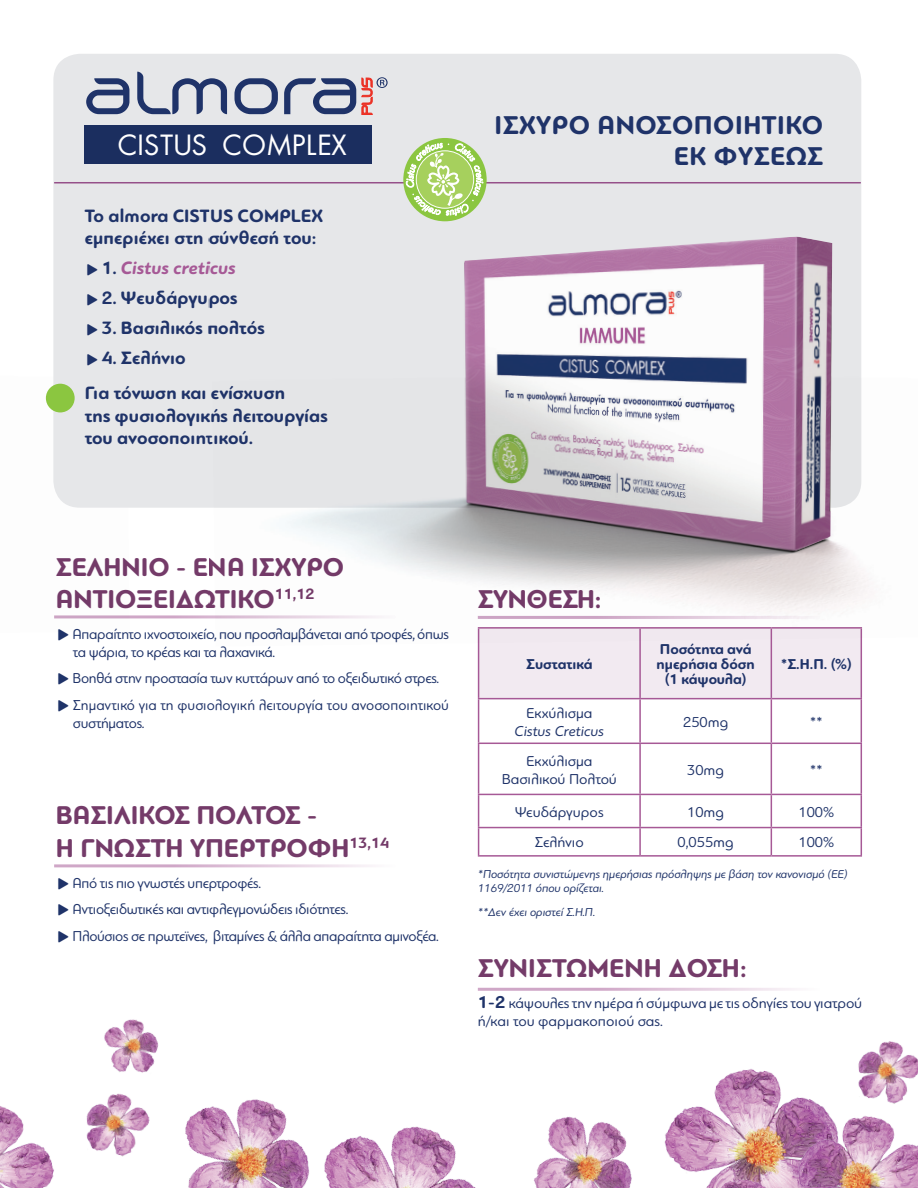
<style>
.page{position:relative;width:918px;height:1188px;background:#fff}
.page>*{position:absolute;margin:0;border:0;box-sizing:border-box;transform-origin:0 0}
.t1{font:29.55px "UB Future";color:#fff}
.t2{font:700 27px/31.5px "PF Bague Round Pro";color:#743b69}
.t3{font:700 27px/31.5px "PF Bague Round Pro";letter-spacing:.02em;color:#1f3369;text-align:right}
.t4{font:700 18.75px/22.5px "PF Bague Round Pro";letter-spacing:.01em;color:#1f3369}
.t5{font:italic 700 18.75px "PF Bague Round Pro";letter-spacing:.01em;color:#a65996}
.t6{font:15px/26.5px "PF Bague Round Pro";letter-spacing:-.02em;color:#1f3369}
.t7{font:700 15px/15px "PF Bague Round Pro";color:#1f3369;text-align:center}
.t8{font:15px/18px "PF Bague Round Pro";color:#1f3369;text-align:center}
.t9{font:italic 15px "PF Bague Round Pro";color:#1f3369}
.t10{font:italic 12px/14.4px "PF Bague Round Pro";letter-spacing:-.005em;color:#1f3369}
.s1{font-style:normal;color:#1f3369}
.s2{font-weight:700;font-size:18px}
</style>
<div class="page">
<div style="left:479px;top:646px;width:382px;height:52px;background:#f2eaf1"></div>
<hr style="left:478px;top:629px;width:1px;height:69px;background:#a65996">
<hr style="left:639px;top:629px;width:2px;height:69px;background:#a65996">
<hr style="left:771px;top:629px;width:1px;height:69px;background:#a65996">
<hr style="left:861px;top:629px;width:1px;height:69px;background:#a65996">
<hr style="left:478px;top:698px;width:162px;height:1px;background:#a65996">
<hr style="left:478px;top:699px;width:1px;height:44px;background:#a65996">
<hr style="left:640px;top:698px;width:131px;height:1px;background:#a65996">
<hr style="left:639px;top:699px;width:2px;height:44px;background:#a65996">
<hr style="left:771px;top:698px;width:91px;height:1px;background:#a65996">
<hr style="left:771px;top:699px;width:1px;height:44px;background:#a65996">
<hr style="left:861px;top:699px;width:1px;height:44px;background:#a65996">
<hr style="left:478px;top:743px;width:162px;height:1px;background:#a65996">
<hr style="left:478px;top:744px;width:1px;height:50px;background:#a65996">
<hr style="left:640px;top:743px;width:131px;height:1px;background:#a65996">
<hr style="left:639px;top:744px;width:2px;height:50px;background:#a65996">
<hr style="left:771px;top:743px;width:91px;height:1px;background:#a65996">
<hr style="left:771px;top:744px;width:1px;height:50px;background:#a65996">
<hr style="left:861px;top:744px;width:1px;height:50px;background:#a65996">
<hr style="left:478px;top:794px;width:162px;height:1px;background:#a65996">
<hr style="left:478px;top:795px;width:1px;height:32px;background:#a65996">
<hr style="left:640px;top:794px;width:131px;height:1px;background:#a65996">
<hr style="left:639px;top:795px;width:2px;height:32px;background:#a65996">
<hr style="left:771px;top:794px;width:91px;height:1px;background:#a65996">
<hr style="left:771px;top:795px;width:1px;height:32px;background:#a65996">
<hr style="left:861px;top:795px;width:1px;height:32px;background:#a65996">
<hr style="left:478px;top:827px;width:162px;height:1px;background:#a65996">
<svg style="left:478px;top:828px;width:1px;height:27px"></svg>
<hr style="left:640px;top:827px;width:131px;height:1px;background:#a65996">
<hr style="left:639px;top:828px;width:2px;height:27px;background:#a65996">
<hr style="left:771px;top:827px;width:91px;height:1px;background:#a65996">
<svg style="left:771px;top:828px;width:1px;height:27px"></svg>
<svg style="left:861px;top:828px;width:1px;height:27px"></svg>
<hr style="left:478px;top:855px;width:162px;height:2px;background:#a65996">
<hr style="left:640px;top:855px;width:131px;height:2px;background:#a65996">
<hr style="left:771px;top:855px;width:91px;height:2px;background:#a65996">
<img style="left:666px;top:1069px;width:141px;height:91px">
<img style="left:351px;top:1126px;width:125px;height:62px">
<img style="left:534px;top:1116px;width:132px;height:72px">
<img style="left:185px;top:1099px;width:166px;height:89px">
<img style="left:104px;top:1019px;width:55px;height:54px">
<img style="left:648px;top:1160px;width:124px;height:28px">
<img style="left:772px;top:1099px;width:146px;height:89px">
<img style="left:0;top:1106px;width:54px;height:82px">
<hr style="left:478px;top:988px;width:392px;height:3px;background:#a65996">
<hr style="left:54px;top:864px;width:392px;height:3px;background:#a65996">
<hr style="left:54px;top:615px;width:392px;height:3px;background:#a65996">
<img style="left:45px;top:385px;width:85px;height:234px">
<div style="left:53px;top:54px;width:808px;height:454px;background:#e6e7e9;border-radius:27px"></div>
<div style="left:85px;top:125px;width:287px;height:39px;background:#1b2e5f"></div>
<svg style="left:86px;top:78px;width:43px;height:36px"></svg>
<svg style="left:137px;top:72px;width:90px;height:42px"></svg>
<svg style="left:234px;top:78px;width:44px;height:36px"></svg>
<svg style="left:284px;top:78px;width:72px;height:36px"></svg>
<svg style="left:362px;top:77px;width:26px;height:38px"></svg>
<hr style="left:54px;top:182px;width:807px;height:1px;background:#a65996">
<img style="left:209px;top:138px;width:660px;height:508px">
<img style="left:465px;top:236px;width:367px;height:315px">
<div style="left:403px;top:138px;width:84px;height:83px;background:#8bc640;border-radius:50%"></div>
<svg style="left:406px;top:143px;width:77px;height:73px"></svg>
<div style="left:46px;top:384px;width:29px;height:28px;background:#8bc640;border-radius:50%"></div>
<img style="left:846px;top:1041px;width:72px;height:74px">
<img style="left:86px;top:1093px;width:64px;height:64px">
<h1 class="t1" style="left:116px;top:130px;width:231px">CISTUS COMPLEX</h1>
<p class="t4" style="left:85px;top:205px;width:240px">Το almora CISTUS COMPLEX εμπεριέχει στη σύνθεσή του:</p>
<p class="t5" style="left:102px;top:257px;width:136px"><span class="s1">1.</span> Cistus creticus</p>
<p class="t4" style="left:102px;top:287px;width:137px">2. Ψευδάργυρος</p>
<p class="t4" style="left:102px;top:317px;width:165px">3. Βασιλικός πολτός</p>
<p class="t4" style="left:85px;top:341px;width:202px;line-height:35.2px;text-indent:17px">4. Σελήνιο<br>Για τόνωση και ενίσχυση</p>
<p class="t4" style="left:85px;top:405px;width:245px">της φυσιολογικής λειτουργίας του ανοσοποιητικού.</p>
<h2 class="t3" style="left:495px;top:109px;width:330px">ΙΣΧΥΡΌ ΑΝΟΣΟΠΟΙΗΤΙΚΌ<br>ΕΚ ΦΎΣΕΩΣ</h2>
<h2 class="t2" style="left:56px;top:552px;width:287px">ΣΕΛΉΝΙΟ - ΈΝΑ ΙΣΧΥΡΌ<br>ΑΝΤΙΟΞΕΙΔΩΤΙΚΌ<sup>11,12</sup></h2>
<p class="t6" style="left:72px;top:625px;width:378px;line-height:18px">Απαραίτητο ιχνοστοιχείο, που προσλαμβάνεται από τροφές, όπως τα ψάρια, το κρέας και τα λαχανικά.</p>
<p class="t6" style="left:72px;top:665px;width:378px">Βοηθά στην προστασία των κυττάρων από το οξειδωτικό στρες.<br>Σημαντικό για τη φυσιολογική λειτουργία του ανοσοποιητικού</p>
<p class="t6" style="left:73px;top:709px;width:73px">συστήματος.</p>
<h2 class="t2" style="left:56px;top:799px;width:335px;line-height:33px">ΒΑΣΙΛΙΚΌΣ ΠΟΛΤΌΣ -<br>Η ΓΝΩΣΤΉ ΥΠΕΡΤΡΟΦΉ <sup>13,14</sup></h2>
<p class="t6" style="left:72px;top:870px;width:368px">Από τις πιο γνωστές υπερτροφές.<br>Αντιοξειδωτικές και αντιφλεγμονώδεις ιδιότητες.<br>Πλούσιος σε πρωτεϊνες, βιταμίνες &amp; άλλα απαραίτητα αμινοξέα.</p>
<h2 class="t2" style="left:478px;top:584px;width:125px">ΣΎΝΘΕΣΗ:</h2>
<p class="t7" style="left:526px;top:657px;width:68px">Συστατικά</p>
<p class="t8" style="left:526px;top:704px;width:68px">Εκχύλισµα</p>
<p class="t9" style="left:515px;top:722px;width:91px">Cistus Creticus</p>
<p class="t7" style="left:657px;top:642px;width:100px">Ποσότητα ανά ημερήσια δόση (1 κάψουλα)</p>
<p class="t7" style="left:781px;top:657px;width:73px">*Σ.Η.Π. (%)</p>
<p class="t6" style="left:683px;top:709px;width:47px">250mg</p>
<p class="t6" style="left:810px;top:709px;width:15px">**</p>
<p class="t8" style="left:502px;top:752px;width:117px">Εκχύλισµα<br>Βασιλικού Πολτού</p>
<p class="t6" style="left:687px;top:756px;width:38px">30mg</p>
<p class="t6" style="left:810px;top:756px;width:15px">**</p>
<p class="t8" style="left:515px;top:803px;width:90px">Ψευδάργυρος</p>
<p class="t6" style="left:687px;top:799px;width:38px">10mg</p>
<p class="t6" style="left:799px;top:799px;width:37px">100%</p>
<p class="t8" style="left:535px;top:834px;width:51px">Σελήνιο</p>
<p class="t6" style="left:678px;top:829px;width:58px">0,055mg</p>
<p class="t6" style="left:799px;top:829px;width:37px">100%</p>
<p class="t10" style="left:478px;top:867px;width:371px">*Ποσότητα συνιστώµενης ηµερήσιας πρόσληψης µε βάση τον κανονισµό (ΕΕ)<br>1169/2011 όπου ορίζεται.</p>
<p class="t10" style="left:478px;top:905px;width:119px">**Δεν έχει οριστεί Σ.Η.Π.</p>
<h2 class="t2" style="left:478px;top:953px;width:270px">ΣΥΝΙΣΤΏΜΕΝΗ ΔΌΣΗ:</h2>
<p class="t6" style="left:478px;top:994px;width:386px;line-height:18px"><span class="s2">1-2</span> κάψουλες την ημέρα ή σύμφωνα με τις οδηγίες του γιατρού ή/και του φαρμακοποιού σας.</p>
</div>
